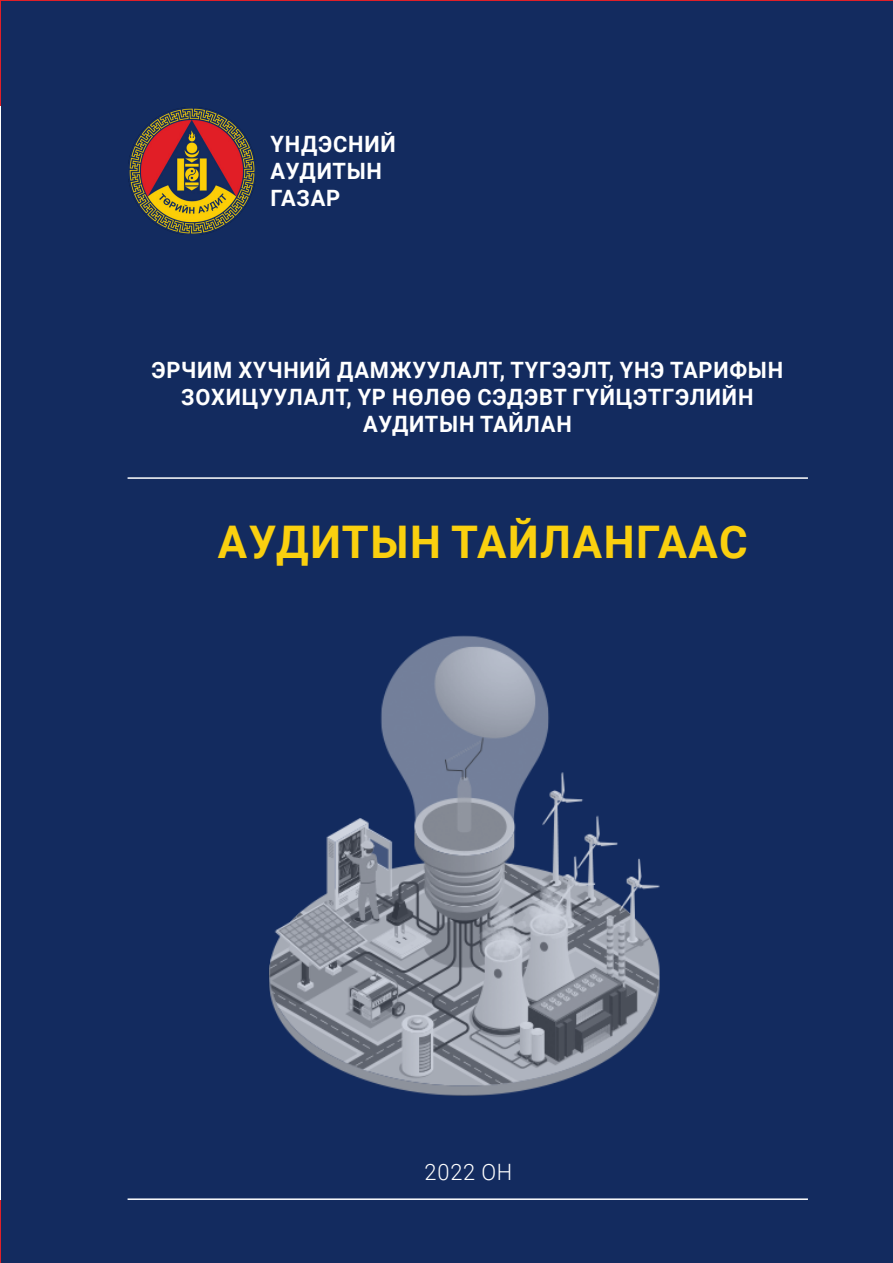
<style>
.page{position:relative;width:893px;height:1263px;background:#fff}
.page>*{position:absolute;margin:0;border:0;box-sizing:border-box;transform-origin:0 0}
.t1{font:700 45px "Roboto";letter-spacing:.035em;color:#fad00f}
.t2{font:700 22.5px/27px "Roboto";letter-spacing:.035em;color:#fff;text-align:center}
.t3{font:300 22.5px "Roboto";letter-spacing:.035em;color:#fff}
</style>
<div class="page">
<div style="left:0;top:0;width:893px;height:106px;background:#132b5f"></div>
<div style="left:2px;top:2px;width:891px;height:1261px;background:#132b5f"></div>
<hr style="left:128px;top:1198px;width:680px;height:2px;background:#fff">
<img style="left:128px;top:107px;width:128px;height:128px">
<hr style="left:128px;top:477px;width:680px;height:2px;background:#fff">
<img style="left:269px;top:635px;width:391px;height:461px">
<p class="t2" style="left:270px;top:130px;width:127px">ҮНДЭСНИЙ</p>
<p class="t2" style="left:270px;top:157px;width:113px">АУДИТЫН</p>
<p class="t2" style="left:270px;top:184px;width:71px">ГАЗАР</p>
<p class="t2" style="left:151px;top:355px;width:633px">ЭРЧИМ ХҮЧНИЙ ДАМЖУУЛАЛТ, ТҮГЭЭЛТ, ҮНЭ ТАРИФЫН<br>ЗОХИЦУУЛАЛТ, ҮР НӨЛӨӨ СЭДЭВТ ГҮЙЦЭТГЭЛИЙН<br>АУДИТЫН ТАЙЛАН</p>
<p class="t1" style="left:218px;top:511px;width:531px">АУДИТЫН ТАЙЛАНГААС</p>
<p class="t3" style="left:425px;top:1156px;width:89px">2022 ОН</p>
</div>
